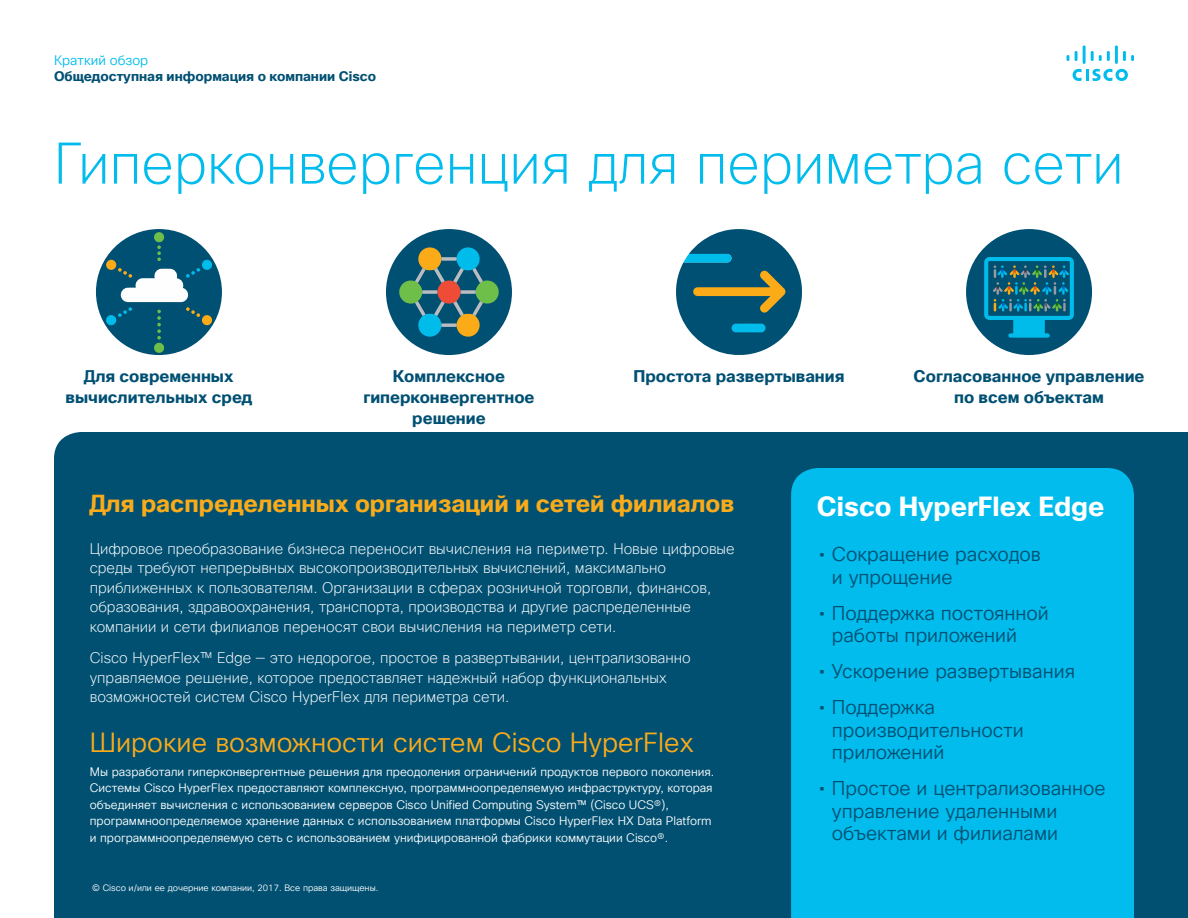
<style>
.page{position:relative;width:1188px;height:918px;background:#fff}
.page>*{position:absolute;margin:0;border:0;box-sizing:border-box;transform-origin:0 0}
.Title_Headline{font:200 57px "Cisco Sans TT";color:#01bcec}
.Subhead2_Orange{font:27px "Cisco Sans TT Light";color:#faab1a}
.Sidebar_Heading_Whit{font:700 27px "Cisco Sans TT";color:#fff}
.Intro_Heading{font:700 24px "Cisco Sans TT";color:#faab1a}
.t1{font:19.5px/22.5px "Cisco Sans TT Light";color:#005073}
.Subhead3_Indigo{font:700 16.5px/21px "Cisco Sans TT";color:#005073;text-align:center}
.Intro{font:200 15px/19.5px "Cisco Sans TT";color:#fff}
.t2{font:700 13.5px "Cisco Sans TT";color:#005073}
.t3{font:13.5px "Cisco Sans TT Light";color:#01bcec}
.Body{font:12px/16.5px "Cisco Sans TT Light";color:#fff}
.Footer_white{font:9px "Cisco Sans TT Light";color:#fff}
.s1{font-family:"Cisco Sans TT"}
</style>
<div class="page">
<svg style="left:1073px;top:69px;width:55px;height:12px"></svg>
<svg style="left:1067px;top:55px;width:2px;height:6px"></svg>
<svg style="left:1075px;top:51px;width:3px;height:10px"></svg>
<hr style="left:1083px;top:45px;width:3px;height:19px;background:#01bcec">
<svg style="left:1091px;top:51px;width:19px;height:10px"></svg>
<hr style="left:1115px;top:45px;width:3px;height:19px;background:#01bcec">
<svg style="left:1123px;top:51px;width:11px;height:10px"></svg>
<div style="left:54px;top:432px;width:1134px;height:486px;background:#015072"></div>
<div style="left:791px;top:468px;width:343px;height:450px;background:#01bcec"></div>
<div style="left:96px;top:229px;width:126px;height:126px;background:#005073;border-radius:50%"></div>
<div style="left:154px;top:232px;width:10px;height:10px;background:#6ebe4a;border-radius:50%"></div>
<div style="left:106px;top:260px;width:10px;height:10px;background:#fbab18;border-radius:50%"></div>
<div style="left:202px;top:315px;width:10px;height:10px;background:#fbab18;border-radius:50%"></div>
<div style="left:106px;top:315px;width:10px;height:10px;background:#00bcea;border-radius:50%"></div>
<div style="left:154px;top:343px;width:10px;height:10px;background:#6ebe4a;border-radius:50%"></div>
<div style="left:202px;top:260px;width:10px;height:10px;background:#00bcea;border-radius:50%"></div>
<svg style="left:157px;top:245px;width:4px;height:16px"></svg>
<svg style="left:118px;top:268px;width:82px;height:72px"></svg>
<div style="left:386px;top:229px;width:126px;height:126px;background:#005073;border-radius:50%"></div>
<svg style="left:397px;top:247px;width:103px;height:90px"></svg>
<svg style="left:676px;top:229px;width:126px;height:126px"></svg>
<div style="left:966px;top:229px;width:126px;height:126px;background:#005073;border-radius:50%"></div>
<svg style="left:984px;top:257px;width:90px;height:81px"></svg>
<p class="t3" style="left:54px;top:51px;width:96px">Краткий обзор</p>
<p class="t2" style="left:54px;top:68px;width:324px">Общедоступная информация о компании Cisco</p>
<p class="Title_Headline" style="left:54px;top:127px;width:1071px">Гиперконвергенция для периметра сети</p>
<p class="Subhead3_Indigo" style="left:66px;top:367px;width:188px">Для современных вычислительных сред</p>
<p class="Subhead3_Indigo" style="left:363px;top:367px;width:173px">Комплексное гиперконвергентное решение</p>
<p class="Subhead3_Indigo" style="left:633px;top:367px;width:213px">Простота развертывания</p>
<p class="Subhead3_Indigo" style="left:914px;top:367px;width:232px">Согласованное управление по всем объектам</p>
<p class="Intro_Heading" style="left:90px;top:488px;width:646px">Для распределенных организаций и сетей филиалов</p>
<p class="Intro" style="left:90px;top:539px;width:646px">Цифровое преобразование бизнеса переносит вычисления на периметр. Новые цифровые среды требуют непрерывных высокопроизводительных вычислений, максимально приближенных к пользователям. Организации в сферах розничной торговли, финансов, образования, здравоохранения, транспорта, производства и другие распределенные компании и сети филиалов переносят свои вычисления на периметр сети.</p>
<p class="Intro" style="left:90px;top:648px;width:602px">Cisco HyperFlex™ Edge — это недорогое, простое в развертывании, централизованно управляемое решение, которое предоставляет надежный набор функциональных возможностей систем Cisco HyperFlex для периметра сети.</p>
<p class="Subhead2_Orange" style="left:90px;top:725px;width:605px">Широкие возможности систем Cisco HyperFlex</p>
<p class="Body" style="left:90px;top:764px;width:626px">Мы разработали гиперконвергентные решения для преодоления ограничений продуктов первого поколения.<br>Системы Cisco HyperFlex предоставляют комплексную, программноопределяемую инфраструктуру, которая объединяет вычисления с использованием серверов Cisco Unified Computing System™ (Cisco UCS®), программноопределяемое хранение данных с использованием платформы Cisco HyperFlex HX Data Platform и программноопределяемую сеть с использованием унифицированной фабрики коммутации Cisco®.</p>
<p class="Footer_white" style="left:92px;top:882px;width:288px">© Cisco и/или ее дочерние компании, 2017. Все права защищены.</p>
<p class="Sidebar_Heading_Whit" style="left:817px;top:490px;width:289px">Cisco HyperFlex Edge</p>
<p class="t1" style="left:832px;top:544px;width:211px;text-indent:-13px"><span class="s1">•</span> Сокращение расходов и упрощение</p>
<p class="t1" style="left:832px;top:602px;width:218px;text-indent:-13px"><span class="s1">•</span> Поддержка постоянной работы приложений</p>
<p class="t1" style="left:819px;top:661px;width:257px"><span class="s1">•</span> Ускорение развертывания</p>
<p class="t1" style="left:832px;top:697px;width:193px;text-indent:-13px"><span class="s1">•</span> Поддержка производительности приложений</p>
<p class="t1" style="left:832px;top:778px;width:275px;text-indent:-13px"><span class="s1">•</span> Простое и централизованное управление удаленными объектами и филиалами</p>
</div>
